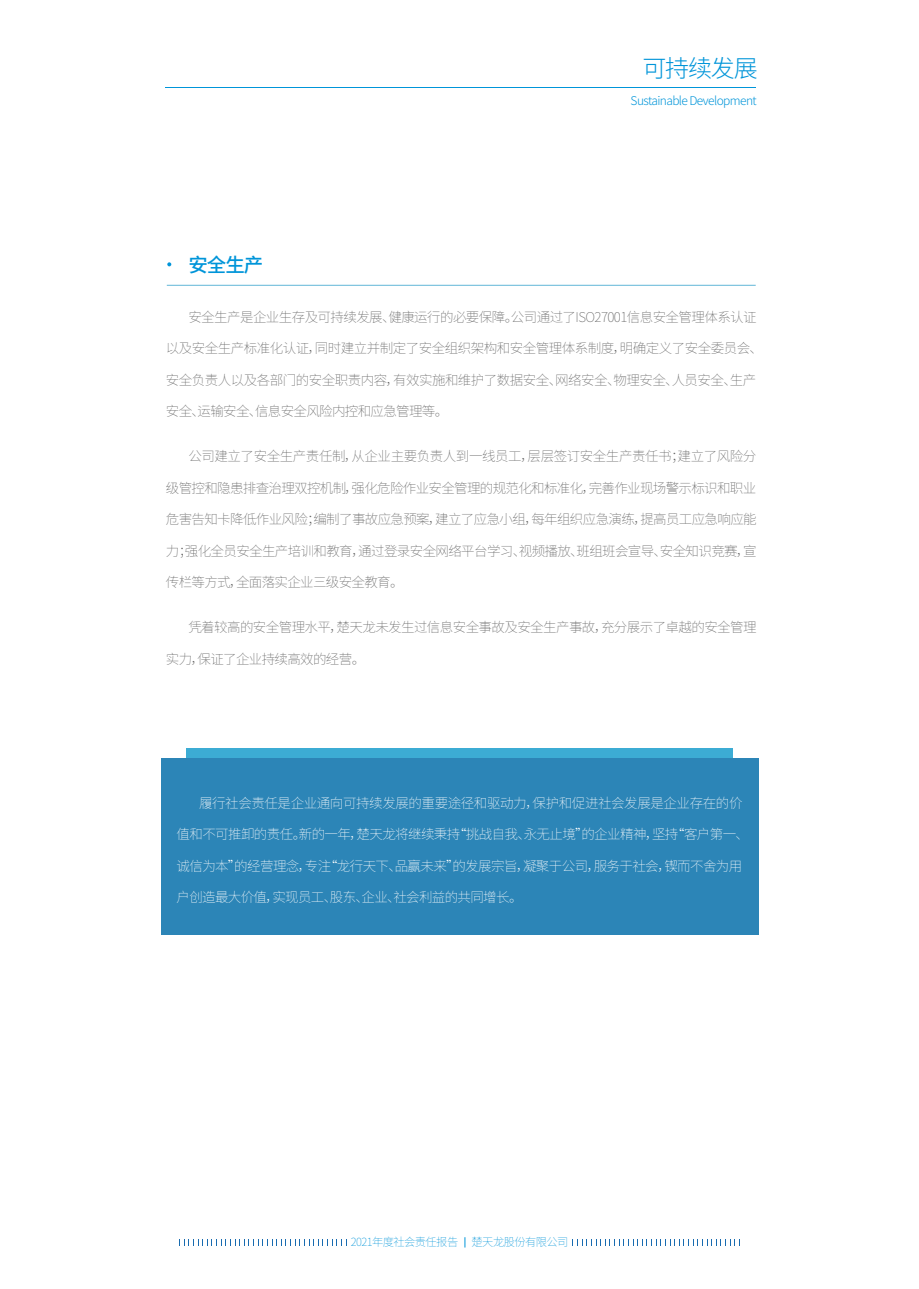
<style>
.page{position:relative;width:919px;height:1289px;background:#fff}
.page>*{position:absolute;margin:0;border:0;box-sizing:border-box;transform-origin:0 0}
.t1{font:300 24px "Source Han Sans CN";letter-spacing:-.05em;color:#0095d9}
.t2{font:500 19.5px "Source Han Sans CN";color:#0095d9}
.t3{font:200 13.5px "Source Han Sans CN";letter-spacing:-.045em;color:#626262}
.t4{font:200 13.5px "Source Han Sans CN";letter-spacing:-.045em;color:#fff}
.t5{font:300 12px "Source Han Sans CN";letter-spacing:-.05em;color:#0095d9}
.t6{font:200 11.25px "Source Han Sans CN";letter-spacing:-.05em;color:#0095d9}
</style>
<div class="page">
<div style="left:186px;top:748px;width:546px;height:26px;background:#3cacd4"></div>
<div style="left:161px;top:758px;width:597px;height:177px;background:#2c85b7"></div>
<svg style="left:167px;top:262px;width:4px;height:4px"></svg>
<svg style="left:167px;top:285px;width:588px;height:1px"></svg>
<svg style="left:179px;top:1239px;width:561px;height:6px"></svg>
<div style="left:350px;top:1234px;width:218px;height:16px;background:#fff"></div>
<hr style="left:165px;top:87px;width:590px;height:1px;background:#0095d9">
<h1 class="t1" style="left:642px;top:55px;width:117px">可持续发展</h1>
<p class="t5" style="left:630px;top:94px;width:128px">Sustainable Development</p>
<h2 class="t2" style="left:188px;top:254px;width:77px">安全生产</h2>
<p class="t3" style="left:188px;top:309px;width:569px">安全生产是企业生存及可持续发展、健康运行的必要保障。公司通过了ISO27001信息安全管理体系认证</p>
<p class="t3" style="left:166px;top:341px;width:598px">以及安全生产标准化认证，同时建立并制定了安全组织架构和安全管理体系制度，明确定义了安全委员会、</p>
<p class="t3" style="left:166px;top:372px;width:592px">安全负责人以及各部门的安全职责内容，有效实施和维护了数据安全、网络安全、物理安全、人员安全、生产</p>
<p class="t3" style="left:166px;top:404px;width:284px">安全、运输安全、信息安全风险内控和应急管理等。</p>
<p class="t3" style="left:188px;top:449px;width:569px">公司建立了安全生产责任制，从企业主要负责人到一线员工，层层签订安全生产责任书；建立了风险分</p>
<p class="t3" style="left:166px;top:480px;width:591px">级管控和隐患排查治理双控机制，强化危险作业安全管理的规范化和标准化，完善作业现场警示标识和职业</p>
<p class="t3" style="left:166px;top:512px;width:592px">危害告知卡降低作业风险；编制了事故应急预案，建立了应急小组，每年组织应急演练，提高员工应急响应能</p>
<p class="t3" style="left:166px;top:543px;width:592px">力；强化全员安全生产培训和教育，通过登录安全网络平台学习、视频播放、班组班会宣导、安全知识竞赛，宣</p>
<p class="t3" style="left:166px;top:575px;width:239px">传栏等方式，全面落实企业三级安全教育。</p>
<p class="t3" style="left:188px;top:620px;width:569px">凭着较高的安全管理水平，楚天龙未发生过信息安全事故及安全生产事故，充分展示了卓越的安全管理</p>
<p class="t3" style="left:166px;top:651px;width:201px">实力，保证了企业持续高效的经营。</p>
<p class="t4" style="left:199px;top:795px;width:545px">履行社会责任是企业通向可持续发展的重要途径和驱动力，保护和促进社会发展是企业存在的价</p>
<p class="t4" style="left:176px;top:826px;width:574px">值和不可推卸的责任。新的一年，楚天龙将继续秉持“挑战自我、永无止境”的企业精神，坚持“客户第一、</p>
<p class="t4" style="left:176px;top:858px;width:567px">诚信为本”的经营理念，专注“龙行天下、品赢未来”的发展宗旨，凝聚于公司，服务于社会，锲而不舍为用</p>
<p class="t4" style="left:176px;top:889px;width:347px">户创造最大价值，实现员工、股东、企业、社会利益的共同增长。</p>
<p class="t6" style="left:351px;top:1235px;width:219px">2021年度社会责任报告 楚天龙股份有限公司</p>
</div>
